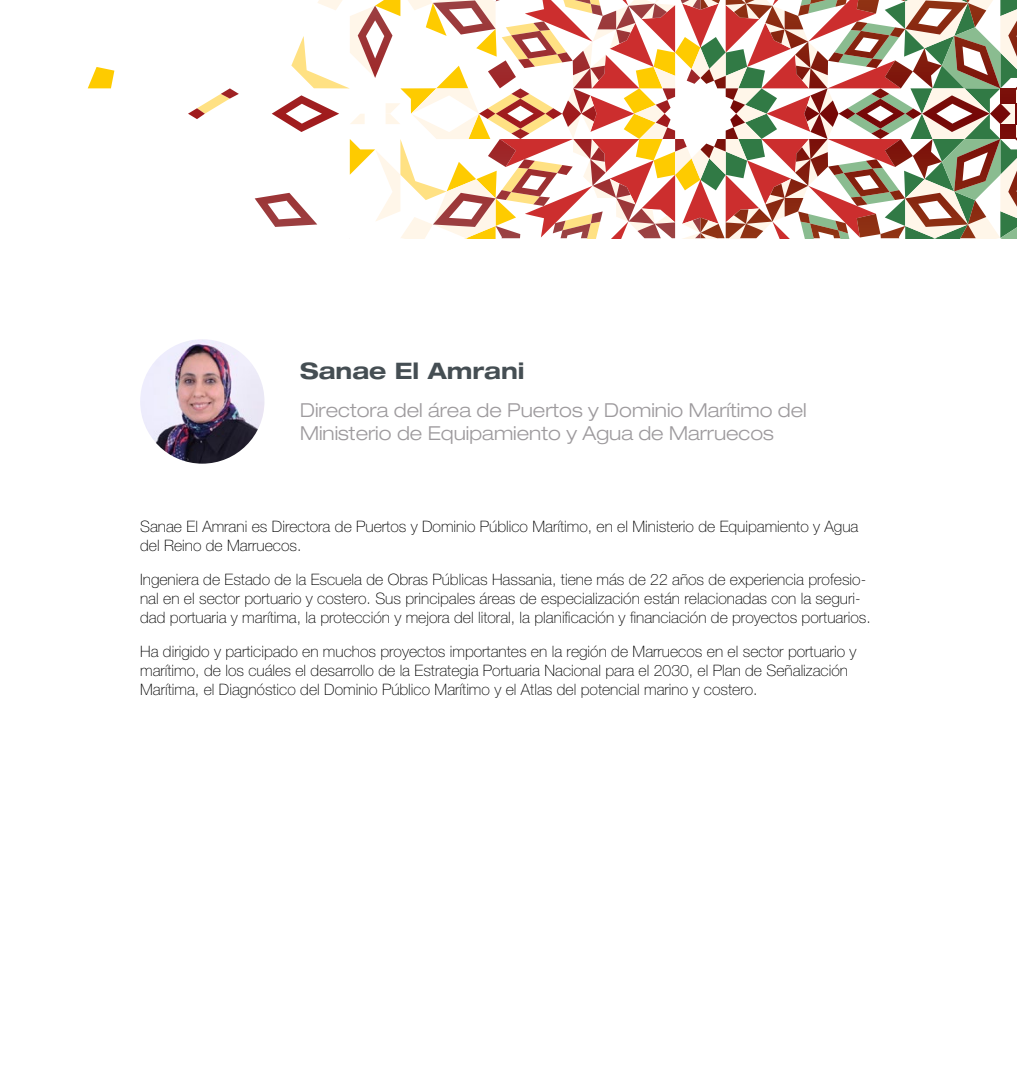
<style>
.page{position:relative;width:1017px;height:1092px;background:#fff}
.page>*{position:absolute;margin:0;border:0;box-sizing:border-box;transform-origin:0 0}
.t1{font:700 expanded 22.75px "Helvetica Neue LT Pro";color:#454e53}
.t2{font:300 expanded 19.25px/23.1px "Helvetica Neue LT Pro";color:#9d9a9d}
.t3{font:100 15.75px/18.9px "Helvetica Neue LT Pro";color:#000}
</style>
<div class="page">
<svg style="left:88px;top:67px;width:26px;height:21px"></svg>
<svg style="left:188px;top:88px;width:51px;height:31px"></svg>
<svg style="left:255px;top:0;width:762px;height:239px"></svg>
<img style="left:140px;top:339px;width:124px;height:124px;border-radius:62px">
<h1 class="t1" style="left:300px;top:356px;width:226px">Sanae El Amrani</h1>
<p class="t2" style="left:300px;top:398px;width:508px">Directora del área de Puertos y Dominio Marítimo del<br>Ministerio de Equipamiento y Agua de Marruecos</p>
<p class="t3" style="left:140px;top:517px;width:720px">Sanae El Amrani es Directora de Puertos y Dominio Público Marítimo, en el Ministerio de Equipamiento y Agua del Reino de Marruecos.</p>
<p class="t3" style="left:140px;top:570px;width:732px">Ingeniera de Estado de la Escuela de Obras Públicas Hassania, tiene más de 22 años de experiencia profesio&shy;nal en el sector portuario y costero. Sus principales áreas de especialización están relacionadas con la seguri&shy;dad portuaria y marítima, la protección y mejora del litoral, la planificación y financiación de proyectos portuarios.</p>
<p class="t3" style="left:140px;top:641px;width:718px">Ha dirigido y participado en muchos proyectos importantes en la región de Marruecos en el sector portuario y marítimo, de los cuáles el desarrollo de la Estrategia Portuaria Nacional para el 2030, el Plan de Señalización<br>Marítima, el Diagnóstico del Dominio Público Marítimo y el Atlas del potencial marino y costero.</p>
</div>
